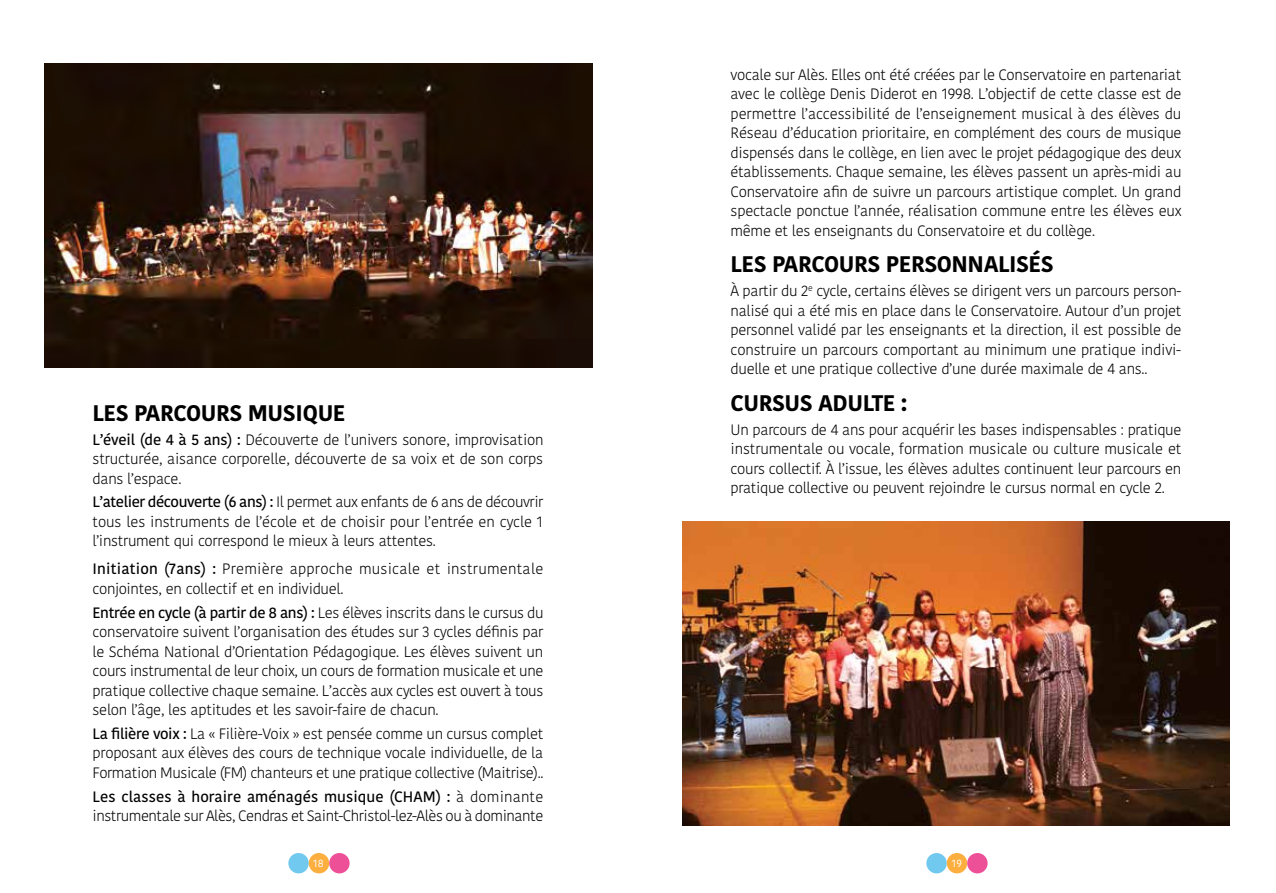
<style>
.page{position:relative;width:1276px;height:893px;background:#fff}
.page>*{position:absolute;margin:0;border:0;box-sizing:border-box;transform-origin:0 0}
.t1{font:700 22.5px "Kohinoor Bangla";letter-spacing:-.02em;color:#000}
.t2{font:300 15px/19.5px "Kohinoor Bangla";letter-spacing:-.02em;color:#000;text-align:justify}
.t3{font:300 15px/19.5px "Kohinoor Bangla";letter-spacing:.015em;color:#000}
.t4{font:10.5px "Kohinoor Bangla";color:#fff}
.s1{font-weight:500}
</style>
<div class="page">
<div style="left:288px;top:853px;width:21px;height:20px;background:#71c9ef;border-radius:50%"></div>
<div style="left:309px;top:853px;width:20px;height:20px;background:#fcae3f;border-radius:50%"></div>
<div style="left:329px;top:853px;width:21px;height:20px;background:#ee5098;border-radius:50%"></div>
<div style="left:926px;top:853px;width:20px;height:20px;background:#71c9ef;border-radius:50%"></div>
<div style="left:946px;top:853px;width:21px;height:20px;background:#fcae3f;border-radius:50%"></div>
<div style="left:967px;top:853px;width:20px;height:20px;background:#ee5098;border-radius:50%"></div>
<img style="left:45px;top:64px;width:547px;height:304px">
<img style="left:682px;top:522px;width:547px;height:304px">
<h1 class="t1" style="left:93px;top:393px;width:254px">LES PARCOURS MUSIQUE</h1>
<p class="t2" style="left:93px;top:429px;width:452px"><span class="s1">L’éveil (de 4 à 5 ans) :</span> Découverte de l’univers sonore, improvisation structurée, aisance corporelle, découverte de sa voix et de son corps dans l’espace.</p>
<p class="t2" style="left:93px;top:492px;width:452px"><span class="s1">L’atelier découverte (6 ans) :</span> Il permet aux enfants de 6 ans de découvrir tous les instruments de l’école et de choisir pour l’entrée en cycle 1 l’instrument qui correspond le mieux à leurs attentes.</p>
<p class="t3" style="left:93px;top:559px;width:452px"><span class="s1">Initiation (7ans) :</span> Première approche musicale et instrumentale conjointes, en collectif et en individuel.</p>
<p class="t2" style="left:93px;top:602px;width:452px"><span class="s1">Entrée en cycle (à partir de 8 ans) :</span> Les élèves inscrits dans le cursus du conservatoire suivent l’organisation des études sur 3 cycles définis par le Schéma National d’Orientation Pédagogique. Les élèves suivent un cours instrumental de leur choix, un cours de formation musicale et une pratique collective chaque semaine. L’accès aux cycles est ouvert à tous selon l’âge, les aptitudes et les savoir-faire de chacun.</p>
<p class="t2" style="left:93px;top:724px;width:452px"><span class="s1">La filière voix :</span> La « Filière-Voix » est pensée comme un cursus complet proposant aux élèves des cours de technique vocale individuelle, de la Formation Musicale (FM) chanteurs et une pratique collective (Maitrise)..</p>
<p class="t2" style="left:93px;top:786px;width:452px"><span class="s1">Les classes à horaire aménagés musique (CHAM) :</span> à dominante instrumentale sur Alès, Cendras et Saint-Christol-lez-Alès ou à dominante</p>
<p class="t2" style="left:730px;top:64px;width:453px">vocale sur Alès. Elles ont été créées par le Conservatoire en partenariat avec le collège Denis Diderot en 1998. L’objectif de cette classe est de permettre l’accessibilité de l’enseignement musical à des élèves du Réseau d’éducation prioritaire, en complément des cours de musique dispensés dans le collège, en lien avec le projet pédagogique des deux établissements. Chaque semaine, les élèves passent un après-midi au Conservatoire afin de suivre un parcours artistique complet. Un grand spectacle ponctue l’année, réalisation commune entre les élèves eux même et les enseignants du Conservatoire et du collège.</p>
<h1 class="t1" style="left:730px;top:245px;width:325px">LES PARCOURS PERSONNALISÉS</h1>
<p class="t2" style="left:730px;top:281px;width:452px">À partir du 2<sup>e</sup> cycle, certains élèves se dirigent vers un parcours person&shy;nalisé qui a été mis en place dans le Conservatoire. Autour d’un projet personnel validé par les enseignants et la direction, il est possible de construire un parcours comportant au minimum une pratique indivi&shy;duelle et une pratique collective d’une durée maximale de 4 ans..</p>
<h1 class="t1" style="left:730px;top:383px;width:178px">CURSUS ADULTE :</h1>
<p class="t2" style="left:730px;top:419px;width:452px">Un parcours de 4 ans pour acquérir les bases indispensables : pratique instrumentale ou vocale, formation musicale ou culture musicale et cours collectif. À l’issue, les élèves adultes continuent leur parcours en pratique collective ou peuvent rejoindre le cursus normal en cycle 2.</p>
<p class="t4" style="left:313px;top:855px;width:12px">18</p>
<p class="t4" style="left:952px;top:855px;width:12px">19</p>
</div>
